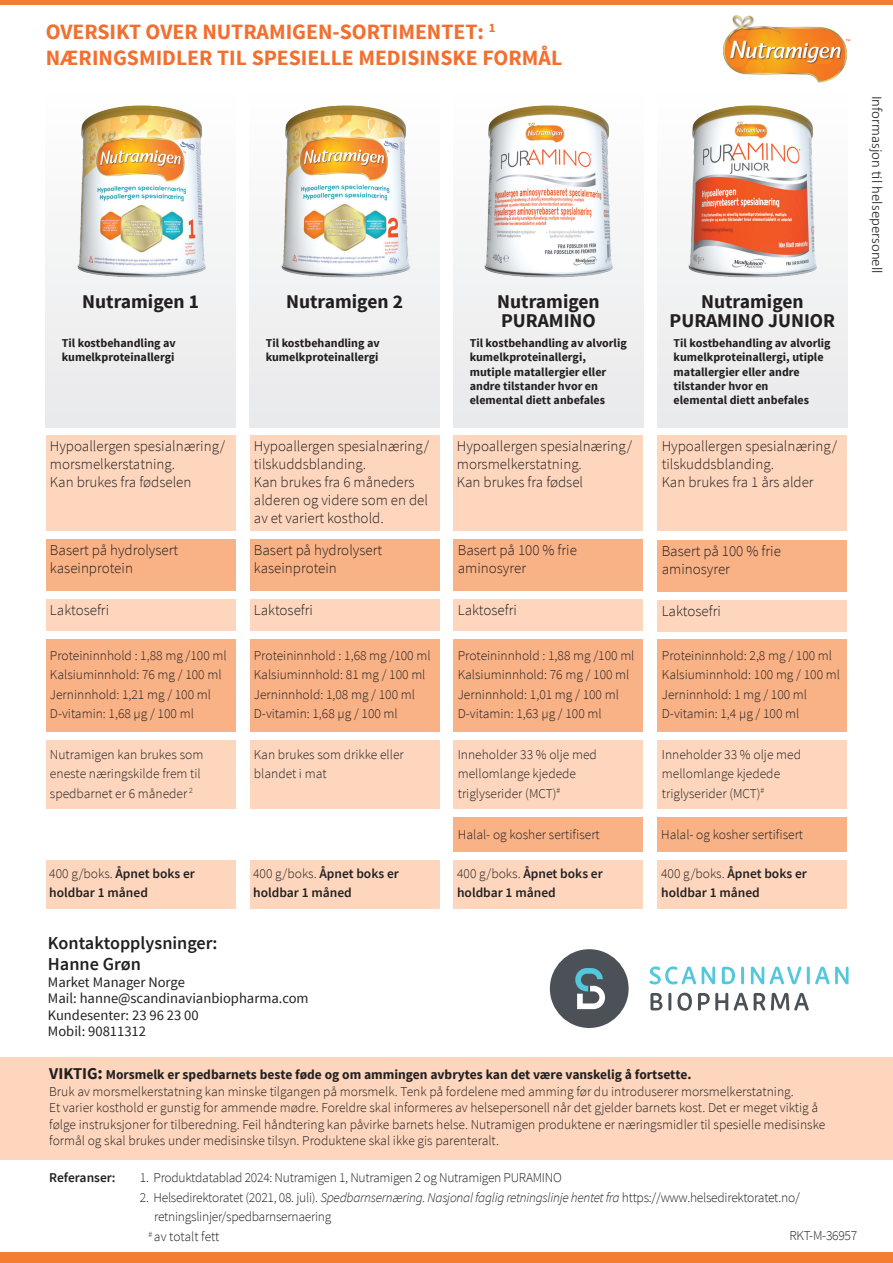
<style>
.page{position:relative;width:893px;height:1263px;background:#fff}
.page>*{position:absolute;margin:0;border:0;box-sizing:border-box;transform-origin:0 0}
.t1{font:700 21.9px/26.2px "Source Sans Pro";color:#f36f2f}
.t2{font:700 19.5px/19.5px "Source Sans Pro";color:#231f20}
.t3{font:600 18.15px/21.6px "Source Sans Pro";color:#231f20}
.t4{font:300 15px/18px "Source Sans Pro";color:#231f20}
.t5{font:300 15px "Calibri";color:#231f20}
.t6{font:14.55px/16.5px "Source Sans Pro";color:#231f20}
.t7{font:300 13.5px/19.5px "Source Sans Pro";color:#231f20}
.t8{font:300 13.5px "Source Sans Pro";letter-spacing:-.02em;color:#231f20}
.t9{font:600 13.5px/19.5px "Source Sans Pro";color:#231f20}
.t10{font:700 12px/14.4px "Source Sans Pro";color:#231f20}
.s1{font-weight:300}
.s2{font-weight:700;font-size:16.5px}
.s3{font-weight:700;font-size:18px}
.s4{font-weight:700}
.s5{font-style:italic}
</style>
<div class="page">
<div style="left:454px;top:860px;width:189px;height:49px;background:#fdd6bd"></div>
<div style="left:46px;top:860px;width:189px;height:49px;background:#fdd6bd"></div>
<div style="left:657px;top:860px;width:190px;height:49px;background:#fdd6bd"></div>
<div style="left:250px;top:860px;width:189px;height:49px;background:#fdd6bd"></div>
<div style="left:454px;top:818px;width:189px;height:34px;background:#f9b286"></div>
<div style="left:657px;top:818px;width:190px;height:34px;background:#f9b286"></div>
<div style="left:454px;top:740px;width:189px;height:69px;background:#fdd6bd"></div>
<div style="left:46px;top:740px;width:189px;height:69px;background:#fdd6bd"></div>
<div style="left:657px;top:740px;width:190px;height:69px;background:#fdd6bd"></div>
<div style="left:250px;top:740px;width:189px;height:69px;background:#fdd6bd"></div>
<div style="left:454px;top:639px;width:189px;height:93px;background:#f9b286"></div>
<div style="left:46px;top:639px;width:189px;height:93px;background:#f9b286"></div>
<div style="left:657px;top:639px;width:190px;height:93px;background:#f9b286"></div>
<div style="left:250px;top:639px;width:189px;height:93px;background:#f9b286"></div>
<div style="left:454px;top:599px;width:189px;height:32px;background:#fdd6bd"></div>
<div style="left:46px;top:599px;width:189px;height:32px;background:#fdd6bd"></div>
<div style="left:250px;top:599px;width:189px;height:32px;background:#fdd6bd"></div>
<div style="left:454px;top:539px;width:189px;height:52px;background:#f9b286"></div>
<div style="left:46px;top:539px;width:189px;height:52px;background:#f9b286"></div>
<div style="left:250px;top:539px;width:189px;height:52px;background:#f9b286"></div>
<div style="left:46px;top:435px;width:189px;height:96px;background:#fdd6bd"></div>
<div style="left:250px;top:435px;width:189px;height:96px;background:#fdd6bd"></div>
<div style="left:453px;top:435px;width:189px;height:96px;background:#fdd6bd"></div>
<div style="left:657px;top:435px;width:190px;height:96px;background:#fdd6bd"></div>
<div style="left:454px;top:81px;width:189px;height:346px;background:linear-gradient(to bottom,#fff,#e9e9eb)"></div>
<div style="left:46px;top:81px;width:189px;height:346px;background:linear-gradient(to bottom,#fff,#e9e9eb)"></div>
<div style="left:657px;top:81px;width:190px;height:346px;background:linear-gradient(to bottom,#fff,#e9e9eb)"></div>
<div style="left:250px;top:81px;width:189px;height:346px;background:linear-gradient(to bottom,#fff,#e9e9eb)"></div>
<div style="left:657px;top:600px;width:190px;height:31px;background:#fdd6bd"></div>
<div style="left:657px;top:540px;width:190px;height:52px;background:#f9b286"></div>
<hr style="left:0;top:0;width:893px;height:4px;background:#f47d31">
<div style="left:0;top:1252px;width:893px;height:11px;background:#f47d31"></div>
<svg style="left:649px;top:966px;width:47px;height:18px"></svg>
<svg style="left:702px;top:966px;width:13px;height:18px"></svg>
<svg style="left:722px;top:967px;width:13px;height:17px"></svg>
<hr style="left:741px;top:966px;width:3px;height:18px;background:#53c7db;border-radius:2px">
<svg style="left:751px;top:966px;width:13px;height:18px"></svg>
<svg style="left:770px;top:966px;width:31px;height:18px"></svg>
<hr style="left:807px;top:966px;width:3px;height:18px;background:#53c7db;border-radius:2px">
<svg style="left:815px;top:966px;width:33px;height:18px"></svg>
<svg style="left:650px;top:993px;width:12px;height:17px"></svg>
<hr style="left:668px;top:993px;width:3px;height:17px;background:#4c5157;border-radius:2px">
<svg style="left:677px;top:993px;width:15px;height:18px"></svg>
<svg style="left:698px;top:993px;width:30px;height:17px"></svg>
<svg style="left:734px;top:993px;width:14px;height:17px"></svg>
<svg style="left:754px;top:993px;width:11px;height:17px"></svg>
<svg style="left:771px;top:993px;width:38px;height:17px"></svg>
<div style="left:550px;top:949px;width:79px;height:79px;background:#4c5157;border-radius:50%"></div>
<svg style="left:575px;top:968px;width:30px;height:41px"></svg>
<div style="left:0;top:1057px;width:893px;height:103px;background:#fdd6bd"></div>
<img style="left:721px;top:15px;width:130px;height:68px">
<img style="left:683px;top:102px;width:139px;height:177px">
<img style="left:479px;top:102px;width:139px;height:177px">
<img style="left:71px;top:102px;width:139px;height:177px">
<img style="left:275px;top:102px;width:139px;height:177px">
<h1 class="t1" style="left:46px;top:19px;width:518px">OVERSIKT OVER NUTRAMIGEN-SORTIMENTET: <sup>1<br></sup>NÆRINGSMIDLER TIL SPESIELLE MEDISINSKE FORMÅL</h1>
<h2 class="t2" style="left:82px;top:292px;width:118px">Nutramigen 1</h2>
<p class="t10" style="left:62px;top:336px;width:115px">Til kostbehandling av kumelkproteinallergi</p>
<p class="t10" style="left:266px;top:336px;width:115px">Til kostbehandling av kumelkproteinallergi</p>
<p class="t10" style="left:470px;top:336px;width:159px">Til kostbehandling av alvorlig kumelkproteinallergi, mutiple matallergier eller andre tilstander hvor en elemental diett anbefales</p>
<p class="t10" style="left:674px;top:336px;width:159px">Til kostbehandling av alvorlig kumelkproteinallergi, utiple matallergier eller andre tilstander hvor en<br>elemental diett anbefales</p>
<h2 class="t2" style="left:286px;top:292px;width:118px">Nutramigen 2</h2>
<h2 class="t2" style="left:497px;top:292px;width:104px">Nutramigen<br>PURAMINO</h2>
<h2 class="t2" style="left:670px;top:292px;width:167px;text-align:center">Nutramigen<br>PURAMINO JUNIOR</h2>
<p class="t5" style="left:886px;top:96px;width:179px;rotate:90deg">Informasjon til helsepersonell</p>
<p class="t4" style="left:50px;top:437px;width:177px">Hypoallergen spesialnæring/ morsmelkerstatning.<br>Kan brukes fra fødselen</p>
<p class="t4" style="left:254px;top:437px;width:177px">Hypoallergen spesialnæring/ tilskuddsblanding.<br>Kan brukes fra 6 måneders alderen og videre som en del av et variert kosthold.</p>
<p class="t4" style="left:457px;top:437px;width:177px">Hypoallergen spesialnæring/ morsmelkerstatning.<br>Kan brukes fra fødsel</p>
<p class="t4" style="left:662px;top:437px;width:177px">Hypoallergen spesialnæring/ tilskuddsblanding.<br>Kan brukes fra 1 års alder</p>
<p class="t4" style="left:50px;top:541px;width:130px">Basert på hydrolysert kaseinprotein</p>
<p class="t4" style="left:254px;top:541px;width:130px">Basert på hydrolysert kaseinprotein</p>
<p class="t4" style="left:458px;top:541px;width:121px">Basert på 100 % frie aminosyrer</p>
<p class="t4" style="left:662px;top:542px;width:121px">Basert på 100 % frie aminosyrer</p>
<p class="t4" style="left:50px;top:601px;width:61px">Laktosefri</p>
<p class="t4" style="left:254px;top:601px;width:61px">Laktosefri</p>
<p class="t4" style="left:458px;top:601px;width:61px">Laktosefri</p>
<p class="t4" style="left:662px;top:602px;width:61px">Laktosefri</p>
<p class="t7" style="left:50px;top:645px;width:178px">Proteininnhold : 1,88 mg /100 ml<br>Kalsiuminnhold: 76 mg / 100 ml<br>Jerninnhold: 1,21 mg / 100 ml<br>D-vitamin: 1,68 µg / 100 ml</p>
<p class="t7" style="left:254px;top:645px;width:178px">Proteininnhold : 1,68 mg /100 ml<br>Kalsiuminnhold: 81 mg / 100 ml<br>Jerninnhold: 1,08 mg / 100 ml<br>D-vitamin: 1,68 µg / 100 ml</p>
<p class="t7" style="left:458px;top:645px;width:178px">Proteininnhold : 1,88 mg /100 ml<br>Kalsiuminnhold: 76 mg / 100 ml<br>Jerninnhold: 1,01 mg / 100 ml<br>D-vitamin: 1,63 µg / 100 ml</p>
<p class="t7" style="left:662px;top:645px;width:180px">Proteininnhold: 2,8 mg / 100 ml<br>Kalsiuminnhold: 100 mg / 100 ml<br>Jerninnhold: 1 mg / 100 ml<br>D-vitamin: 1,4 µg / 100 ml</p>
<p class="t7" style="left:50px;top:744px;width:155px">Nutramigen kan brukes som eneste næringskilde frem til spedbarnet er 6 måneder <sup>2</sup></p>
<p class="t7" style="left:254px;top:745px;width:151px">Kan brukes som drikke eller blandet i mat</p>
<p class="t7" style="left:458px;top:745px;width:141px">Inneholder 33 % olje med mellomlange kjedede triglyserider (MCT)<sup>#</sup></p>
<p class="t7" style="left:662px;top:745px;width:141px">Inneholder 33 % olje med mellomlange kjedede triglyserider (MCT)<sup>#</sup></p>
<p class="t7" style="left:458px;top:825px;width:143px">Halal- og kosher sertifisert</p>
<p class="t7" style="left:661px;top:825px;width:143px">Halal- og kosher sertifisert</p>
<p class="t9" style="left:49px;top:864px;width:147px"><span class="s1">400 g/boks.</span> Åpnet boks er holdbar 1 måned</p>
<p class="t9" style="left:253px;top:864px;width:147px"><span class="s1">400 g/boks.</span> Åpnet boks er holdbar 1 måned</p>
<p class="t9" style="left:457px;top:864px;width:147px"><span class="s1">400 g/boks.</span> Åpnet boks er holdbar 1 måned</p>
<p class="t9" style="left:661px;top:864px;width:147px"><span class="s1">400 g/boks.</span> Åpnet boks er holdbar 1 måned</p>
<h3 class="t3" style="left:48px;top:932px;width:171px">Kontaktopplysninger:<br>Hanne Grøn</h3>
<p class="t6" style="left:48px;top:974px;width:262px">Market Manager Norge<br>Mail: hanne@scandinavianbiopharma.com<br>Kundesenter: 23 96 23 00<br>Mobil: 90811312</p>
<p class="t7" style="left:49px;top:1067px;width:778px;line-height:16.5px"><span class="s2">VIKTIG</span><span class="s3">:</span> <span class="s4">Morsmelk er spedbarnets beste føde og om ammingen avbrytes kan det være vanskelig å fortsette.<br></span>Bruk av morsmelkerstatning kan minske tilgangen på morsmelk. Tenk på fordelene med amming før du introduserer morsmelkerstatning.<br>Et varier kosthold er gunstig for ammende mødre. Foreldre skal informeres av helsepersonell når det gjelder barnets kost. Det er meget viktig å følge instruksjoner for tilberedning. Feil håndtering kan påvirke barnets helse. Nutramigen produktene er næringsmidler til spesielle medisinske formål og skal brukes under medisinske tilsyn. Produktene skal ikke gis parenteralt.</p>
<p class="t9" style="left:49px;top:1168px;width:68px">Referanser:</p>
<p class="t8" style="left:140px;top:1170px;width:423px">1. Produktdatablad 2024: Nutramigen 1, Nutramigen 2 og Nutramigen PURAMINO</p>
<p class="t8" style="left:140px;top:1189px;width:661px">2. Helsedirektoratet (2021, 08. juli). <span class="s5">Spedbarnsernæring. Nasjonal faglig retningslinje hentet fra</span> https://www.helsedirektoratet.no/</p>
<p class="t8" style="left:154px;top:1209px;width:179px">retningslinjer/spedbarnsernaering</p>
<p class="t7" style="left:149px;top:1227px;width:72px"><sup>#</sup> av totalt fett</p>
<p class="t8" style="left:789px;top:1227px;width:69px">RKT-M-36957</p>
</div>
